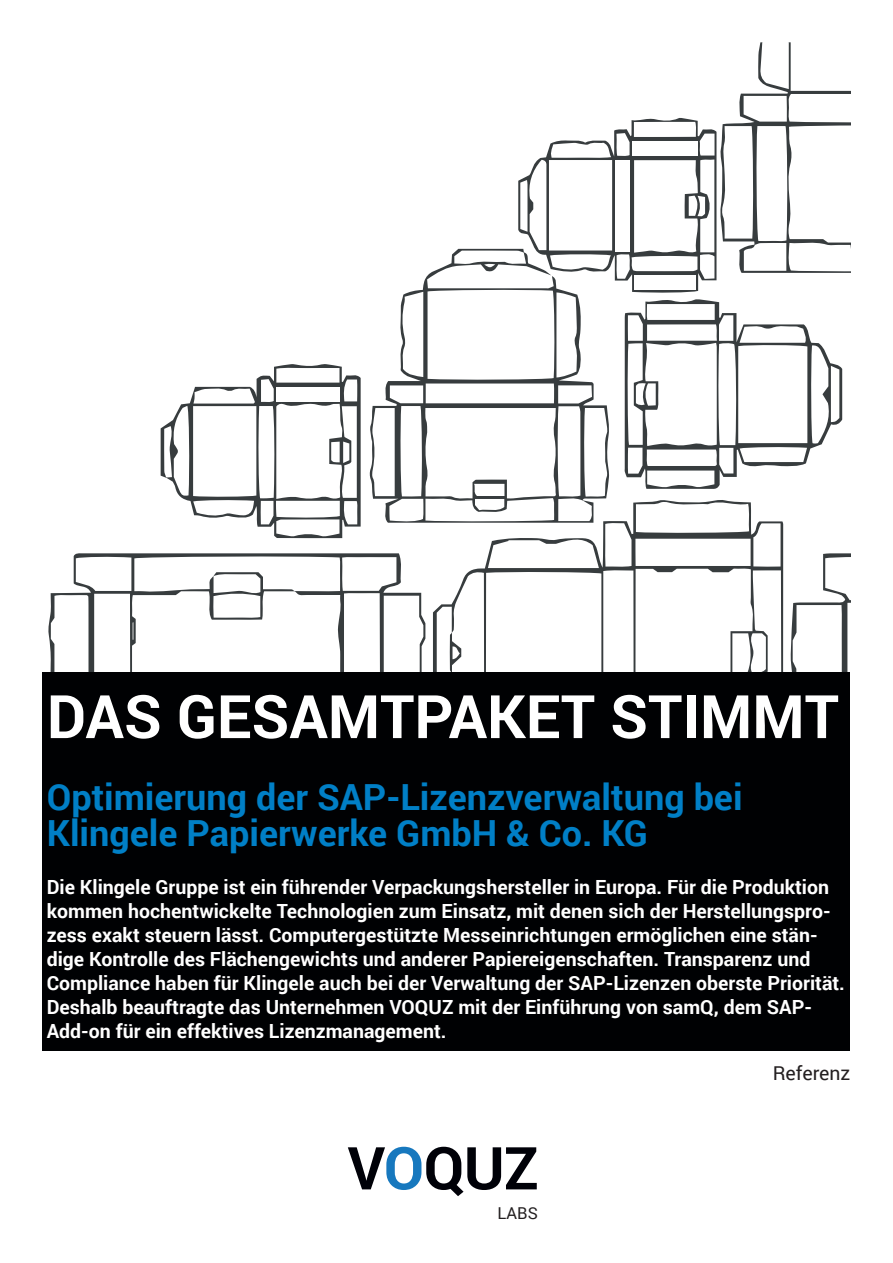
<style>
.page{position:relative;width:893px;height:1263px;background:#fff}
.page>*{position:absolute;margin:0;border:0;box-sizing:border-box;transform-origin:0 0}
.t1{font:700 60px "Roboto";color:#fff}
.t2{font:700 36px/36px "Roboto";color:#007fc6}
.t3{font:700 19.5px/24px "Roboto";color:#fff}
.t4{font:19.5px "Roboto";color:#231f20}
.t5{font:16.35px "Roboto";color:#231f20}
</style>
<div class="page">
<svg style="left:348px;top:1147px;width:189px;height:49px"></svg>
<svg style="left:51px;top:43px;width:799px;height:629px"></svg>
<div style="left:43px;top:672px;width:807px;height:378px;background:#000103"></div>
<h1 class="t1" style="left:47px;top:674px;width:794px">DAS GESAMTPAKET STIMMT</h1>
<h2 class="t2" style="left:47px;top:778px;width:697px">Optimierung der SAP-Lizenzverwaltung bei<br>Klingele Papierwerke GmbH &amp; Co. KG</h2>
<p class="t3" style="left:47px;top:874px;width:800px">Die Klingele Gruppe ist ein führender Verpackungshersteller in Europa. Für die Produktion kommen hochentwickelte Technologien zum Einsatz, mit denen sich der Herstellungspro&shy;zess exakt steuern lässt. Computergestützte Messeinrichtungen ermöglichen eine stän&shy;dige Kontrolle des Flächengewichts und anderer Papiereigenschaften. Transparenz und Compliance haben für Klingele auch bei der Verwaltung der SAP-Lizenzen oberste Priorität.<br>Deshalb beauftragte das Unternehmen VOQUZ mit der Einführung von samQ, dem SAP-Add-on für ein effektives Lizenzmanagement.</p>
<p class="t5" style="left:498px;top:1201px;width:42px">LABS</p>
<p class="t4" style="left:773px;top:1059px;width:79px">Referenz</p>
</div>
